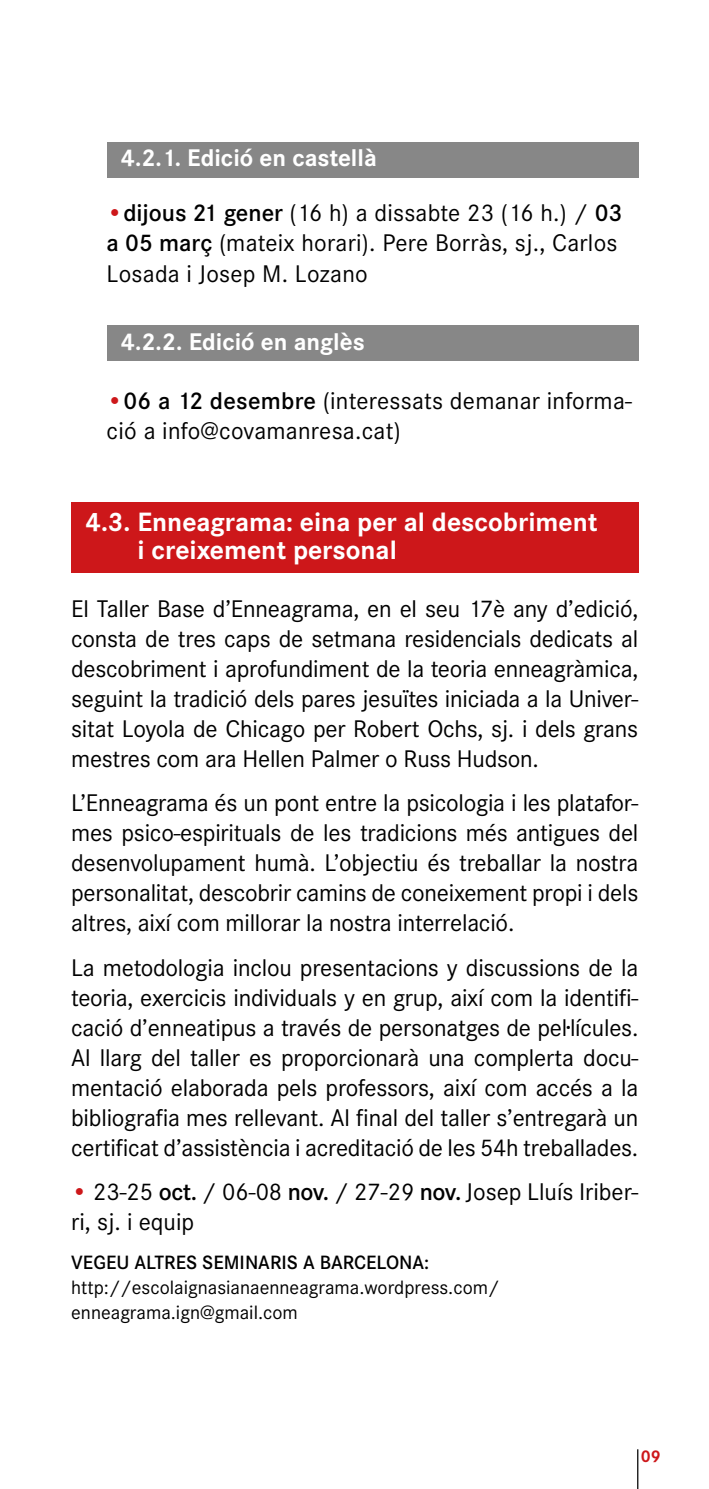
<style>
.page{position:relative;width:709px;height:1489px;background:#fff}
.page>*{position:absolute;margin:0;border:0;box-sizing:border-box;transform-origin:0 0}
.t1{font:700 27.5px/27.5px "Corporate S";color:#fff}
.t2{font:25px/30px "Corporate S";letter-spacing:-.01em;color:#000;text-align:justify}
.t3{font:25px/30px "Corporate S";letter-spacing:.01em;color:#000}
.t4{font:700 25px "Corporate S";color:#fff}
.t5{font:20px/25px "Corporate S";color:#000}
.t6{font:600 20px "Corporate S";color:#000}
.t7{font:700 17.5px "Corporate S";color:#cd171a}
.s1{font-weight:600;color:#cd171a}
.s2{font-weight:600}
</style>
<div class="page">
<hr style="left:637px;top:1449px;width:1px;height:39px;background:#000">
<div style="left:107px;top:142px;width:531px;height:35px;background:#878787"></div>
<div style="left:107px;top:326px;width:531px;height:35px;background:#878787"></div>
<div style="left:71px;top:502px;width:567px;height:70px;background:#cd171a"></div>
<p class="t4" style="left:121px;top:143px;width:257px">4.2.1. Edició en castellà</p>
<p class="t3" style="left:107px;top:198px;width:517px"><span class="s1">•</span><span class="s2">dijous 21 gener</span> (16 h) a dissabte 23 (16 h.) / <span class="s2">03 a 05 març</span> (mateix horari). Pere Borràs, sj., Carlos<br>Losada i Josep M. Lozano</p>
<p class="t4" style="left:121px;top:327px;width:245px">4.2.2. Edició en anglès</p>
<p class="t3" style="left:107px;top:386px;width:527px"><span class="s1">•</span><span class="s2">06 a 12 desembre</span> (interessats demanar informa&shy;ció a info@covamanresa.cat)</p>
<p class="t1" style="left:137px;top:508px;width:462px;text-indent:-52px">4.3. Enneagrama: eina per al descobriment i creixement personal</p>
<p class="t2" style="left:71px;top:594px;width:568px">El Taller Base d’Enneagrama, en el seu 17è any d’edició, consta de tres caps de setmana residencials dedicats al descobriment i aprofundiment de la teoria enneagràmica, seguint la tradició dels pares jesuïtes iniciada a la Univer&shy;sitat Loyola de Chicago per Robert Ochs, sj. i dels grans mestres com ara Hellen Palmer o Russ Hudson.</p>
<p class="t2" style="left:71px;top:788px;width:568px">L’Enneagrama és un pont entre la psicologia i les platafor&shy;mes psico-espirituals de les tradicions més antigues del desenvolupament humà. L’objectiu és treballar la nostra personalitat, descobrir camins de coneixement propi i dels altres, així com millorar la nostra interrelació.</p>
<p class="t2" style="left:71px;top:952px;width:568px">La metodologia inclou presentacions y discussions de la teoria, exercicis individuals y en grup, així com la identifi&shy;cació d’enneatipus a través de personatges de pel·lícules.<br>Al llarg del taller es proporcionarà una complerta docu&shy;mentació elaborada pels professors, així com accés a la bibliografia mes rellevant. Al final del taller s’entregarà un certificat d’assistència i acreditació de les 54h treballades.</p>
<p class="t2" style="left:71px;top:1176px;width:568px"><span class="s1">•</span> 23-25 <span class="s2">oct.</span> / 06-08 <span class="s2">nov.</span> / 27-29 <span class="s2">nov.</span> Josep Lluís Iriber&shy;ri, sj. i equip</p>
<p class="t6" style="left:71px;top:1250px;width:359px">VEGEU ALTRES SEMINARIS A BARCELONA:</p>
<p class="t5" style="left:71px;top:1274px;width:430px">http://escolaignasianaenneagrama.wordpress.com/ enneagrama.ign@gmail.com</p>
<p class="t7" style="left:641px;top:1445px;width:21px">09</p>
</div>
